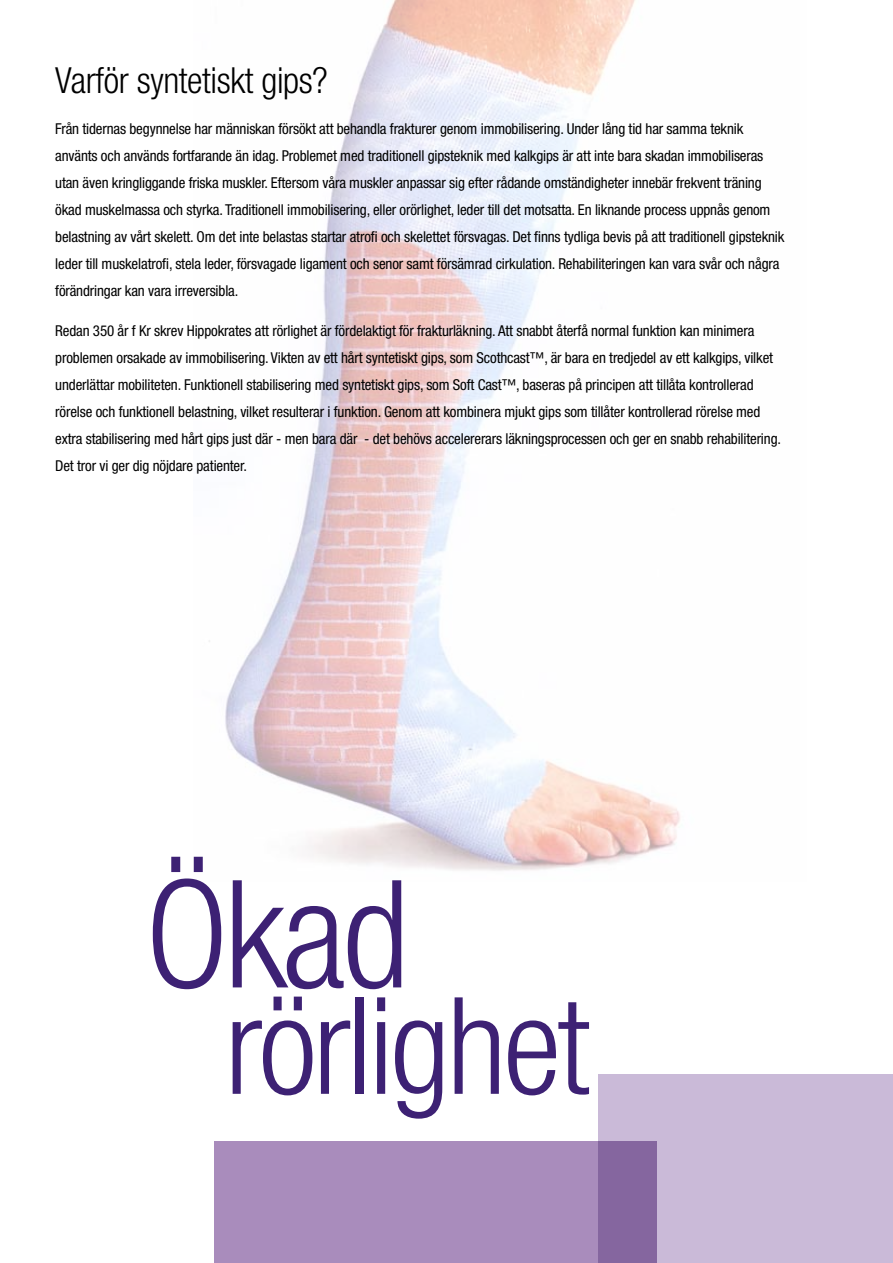
<style>
.page{position:relative;width:893px;height:1263px;background:#fff}
.page>*{position:absolute;margin:0;border:0;box-sizing:border-box;transform-origin:0 0}
.t1{font:300 condensed 150px "Helvetica Neue LT Std";color:#3d2174}
.t2{font:300 condensed 135px "Helvetica Neue LT Std";letter-spacing:-.025em;color:#3d2174}
.t3{font:300 condensed 36px "Helvetica Neue LT Std";letter-spacing:-.01em;color:#000}
.t4{font:condensed 15px/27px "Helvetica Neue LT Std";letter-spacing:-.01em;color:#000}
</style>
<div class="page">
<img style="left:209px;top:0;width:471px;height:871px">
<div style="left:214px;top:1141px;width:442px;height:122px;background:#a98cbc"></div>
<div style="left:598px;top:1074px;width:295px;height:189px;background:#cabad8"></div>
<h3 class="t3" style="left:55px;top:60px;width:274px">Varför syntetiskt gips?</h3>
<p class="t4" style="left:55px;top:115px;width:731px">Från tidernas begynnelse har människan försökt att behandla frakturer genom immobilisering. Under lång tid har samma teknik använts och används fortfarande än idag. Problemet med traditionell gipsteknik med kalkgips är att inte bara skadan immobiliseras utan även kringliggande friska muskler. Eftersom våra muskler anpassar sig efter rådande omständigheter innebär frekvent träning ökad muskelmassa och styrka. Traditionell immobilisering, eller orörlighet, leder till det motsatta. En liknande process uppnås genom belastning av vårt skelett. Om det inte belastas startar atrofi och skelettet försvagas. Det finns tydliga bevis på att traditionell gipsteknik leder till muskelatrofi, stela leder, försvagade ligament och senor samt försämrad cirkulation. Rehabiliteringen kan vara svår och några förändringar kan vara irreversibla.</p>
<p class="t4" style="left:55px;top:317px;width:727px">Redan 350 år f Kr skrev Hippokrates att rörlighet är fördelaktigt för frakturläkning. Att snabbt återfå normal funktion kan minimera problemen orsakade av immobilisering. Vikten av ett hårt syntetiskt gips, som Scothcast™, är bara en tredjedel av ett kalkgips, vilket underlättar mobiliteten. Funktionell stabilisering med syntetiskt gips, som Soft Cast™, baseras på principen att tillåta kontrollerad rörelse och funktionell belastning, vilket resulterar i funktion. Genom att kombinera mjukt gips som tillåter kontrollerad rörelse med extra stabilisering med hårt gips just där - men bara där - det behövs accelererars läkningsprocessen och ger en snabb rehabilitering.<br>Det tror vi ger dig nöjdare patienter.</p>
<h1 class="t1" style="left:145px;top:848px;width:265px">Ökad</h1>
<h2 class="t2" style="left:225px;top:969px;width:367px">rörlighet</h2>
</div>
